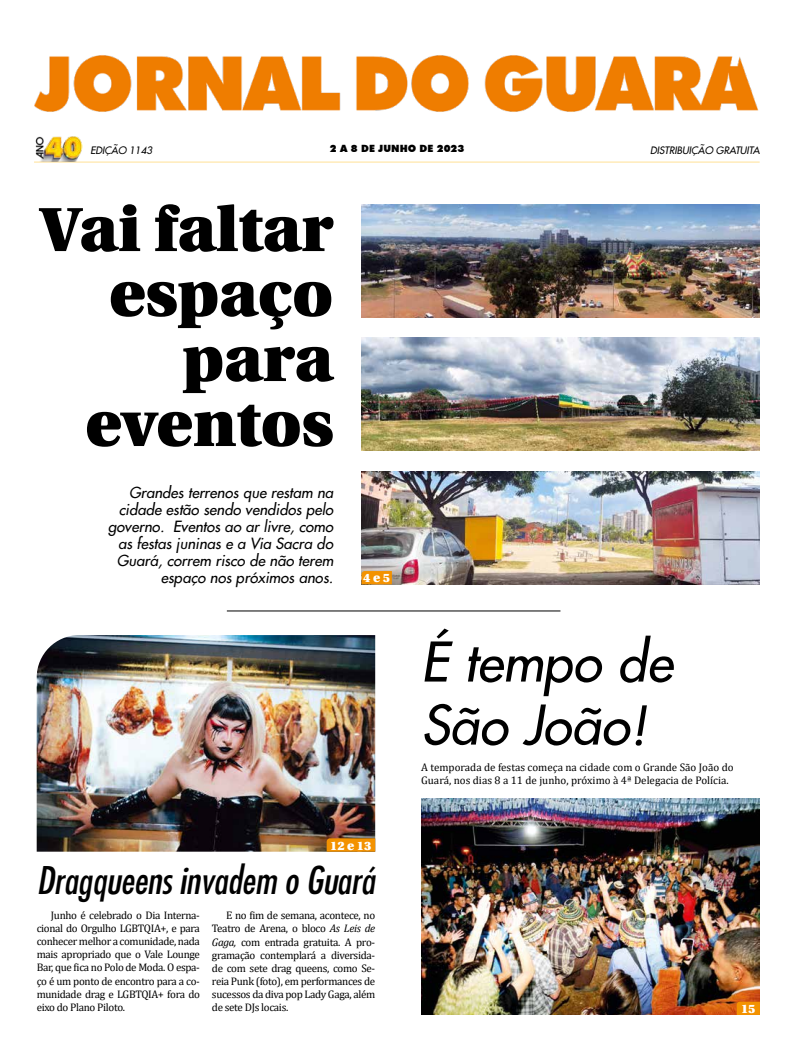
<style>
.page{position:relative;width:794px;height:1049px;background:#fff}
.page>*{position:absolute;margin:0;border:0;box-sizing:border-box;transform-origin:0 0}
.t1{font:900 62px/65px "Utopia";color:#000;text-align:right}
.t2{font:italic 53px/63px "Futura 2";color:#000}
.t3{font:italic condensed 37px "Futura";color:#000}
.t4{font:italic 15px/17px "Futura 2";color:#000;text-align:right}
.t5{font:900 12px "Utopia";color:#fff}
.t6{font:11px/13px "Cambria";letter-spacing:-.03em;color:#000;text-align:justify}
.t7{font:11px/13px "Cambria";color:#000}
.t8{font:italic 10px "Futura 2";color:#000}
.t9{font:900 10px "Futura BT";color:#000}
.s1{font-style:italic}
</style>
<div class="page">
<img style="left:34px;top:55px;width:725px;height:57px">
<hr style="left:34px;top:162px;width:725px;height:1px;background:#ffe195">
<img style="left:34px;top:136px;width:48px;height:26px">
<img style="left:361px;top:204px;width:398px;height:113px">
<img style="left:361px;top:338px;width:398px;height:113px">
<img style="left:361px;top:471px;width:398px;height:113px">
<img style="left:421px;top:798px;width:338px;height:217px">
<img style="left:37px;top:635px;width:338px;height:217px">
<hr style="left:227px;top:610px;width:333px;height:1px;background:#000">
<svg style="left:361px;top:571px;width:31px;height:13px"></svg>
<svg style="left:327px;top:838px;width:48px;height:14px"></svg>
<svg style="left:736px;top:1001px;width:24px;height:14px"></svg>
<p class="t8" style="left:90px;top:143px;width:63px">EDIÇÃO 1143</p>
<p class="t9" style="left:330px;top:142px;width:136px">2 A 8 DE JUNHO DE 2023</p>
<p class="t8" style="left:650px;top:143px;width:111px">DISTRIBUIÇÃO GRATUITA</p>
<h1 class="t1" style="left:41px;top:198px;width:294px">Vai faltar espaço para eventos</h1>
<h3 class="t4" style="left:108px;top:484px;width:226px">Grandes terrenos que restam na cidade estão sendo vendidos pelo governo. Eventos ao ar livre, como as festas juninas e a Via Sacra do<br>Guará, correm risco de não terem espaço nos próximos anos.</h3>
<p class="t5" style="left:363px;top:571px;width:28px">4 e 5</p>
<p class="t5" style="left:330px;top:838px;width:43px">12 e 13</p>
<h3 class="t3" style="left:37px;top:856px;width:340px">Dragqueens invadem o Guará</h3>
<p class="t6" style="left:37px;top:909px;width:165px;text-indent:14px">Junho é celebrado o Dia Interna&shy;cional do Orgulho LGBTQIA+, e para conhecer melhor a comunidade, nada mais apropriado que o Vale Lounge Bar, que fica no Polo de Moda. O espa&shy;ço é um ponto de encontro para a co&shy;munidade drag e LGBTQIA+ fora do eixo do Plano Piloto.</p>
<p class="t6" style="left:212px;top:909px;width:165px;text-indent:14px">E no fim de semana, acontece, no Teatro de Arena, o bloco <span class="s1">As Leis de Gaga,</span> com entrada gratuita. A pro&shy;gramação contemplará a diversida&shy;de com sete drag queens, como Se&shy;reia Punk (foto), em performances de sucessos da diva pop Lady Gaga, além de sete DJs locais.</p>
<h2 class="t2" style="left:421px;top:630px;width:253px">É tempo de<br>São João!</h2>
<p class="t7" style="left:421px;top:761px;width:314px">A temporada de festas começa na cidade com o Grande São João do<br>Guará, nos dias 8 a 11 de junho, próximo à 4ª Delegacia de Polícia.</p>
<p class="t5" style="left:741px;top:1002px;width:16px">15</p>
</div>
